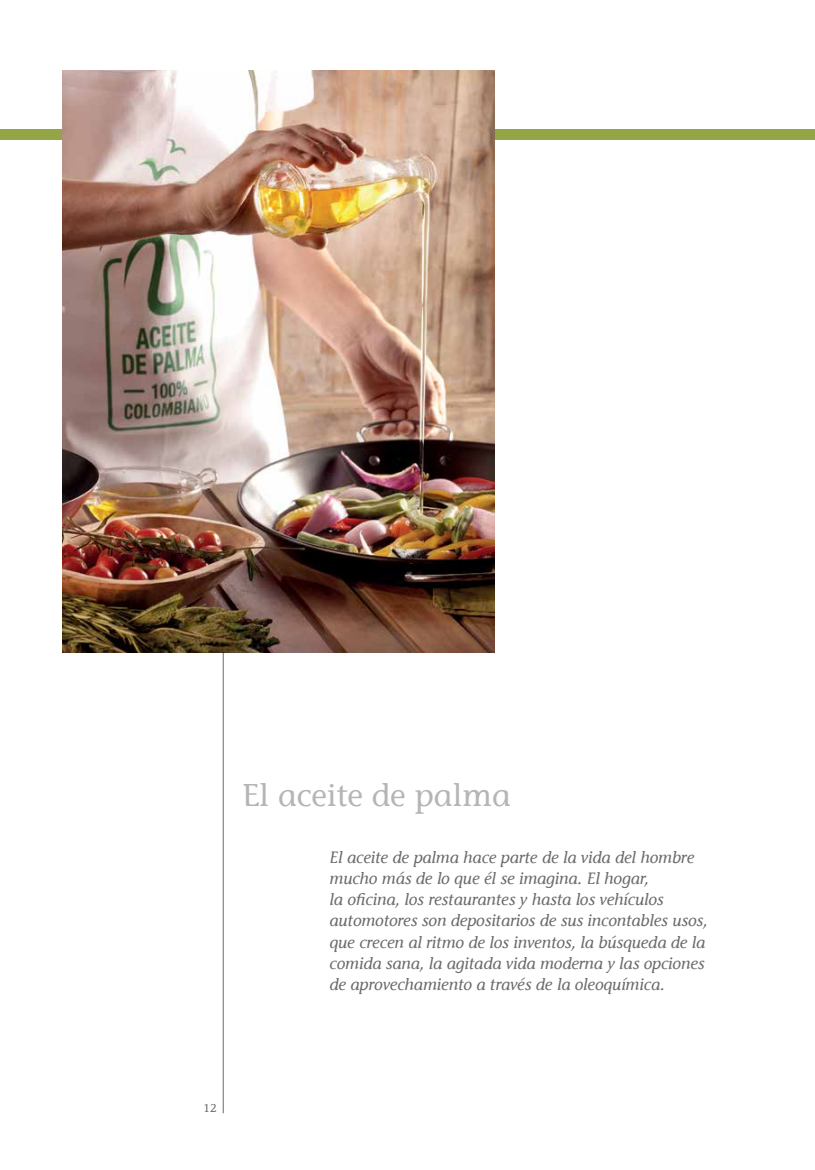
<style>
.page{position:relative;width:815px;height:1170px;background:#fff}
.page>*{position:absolute;margin:0;border:0;box-sizing:border-box;transform-origin:0 0}
.t1{font:31.25px "Stone Informal LT";color:#b4b5b6}
.t2{font:italic 16.25px/21.2px "Stone Informal LT";color:#696a6d}
.t3{font:11.25px "Stone Informal LT";color:#696a6d}
</style>
<div class="page">
<div style="left:0;top:129px;width:815px;height:11px;background:#94a545"></div>
<hr style="left:223px;top:160px;width:1px;height:953px;background:#696a6d">
<img style="left:62px;top:71px;width:433px;height:581px">
<h1 class="t1" style="left:243px;top:776px;width:270px">El aceite de palma</h1>
<p class="t2" style="left:330px;top:846px;width:380px">El aceite de palma hace parte de la vida del hombre mucho más de lo que él se imagina. El hogar,<br>la oficina, los restaurantes y hasta los vehículos automotores son depositarios de sus incontables usos, que crecen al ritmo de los inventos, la búsqueda de la comida sana, la agitada vida moderna y las opciones de aprovechamiento a través de la oleoquímica.</p>
<p class="t3" style="left:204px;top:1100px;width:14px">12</p>
</div>
